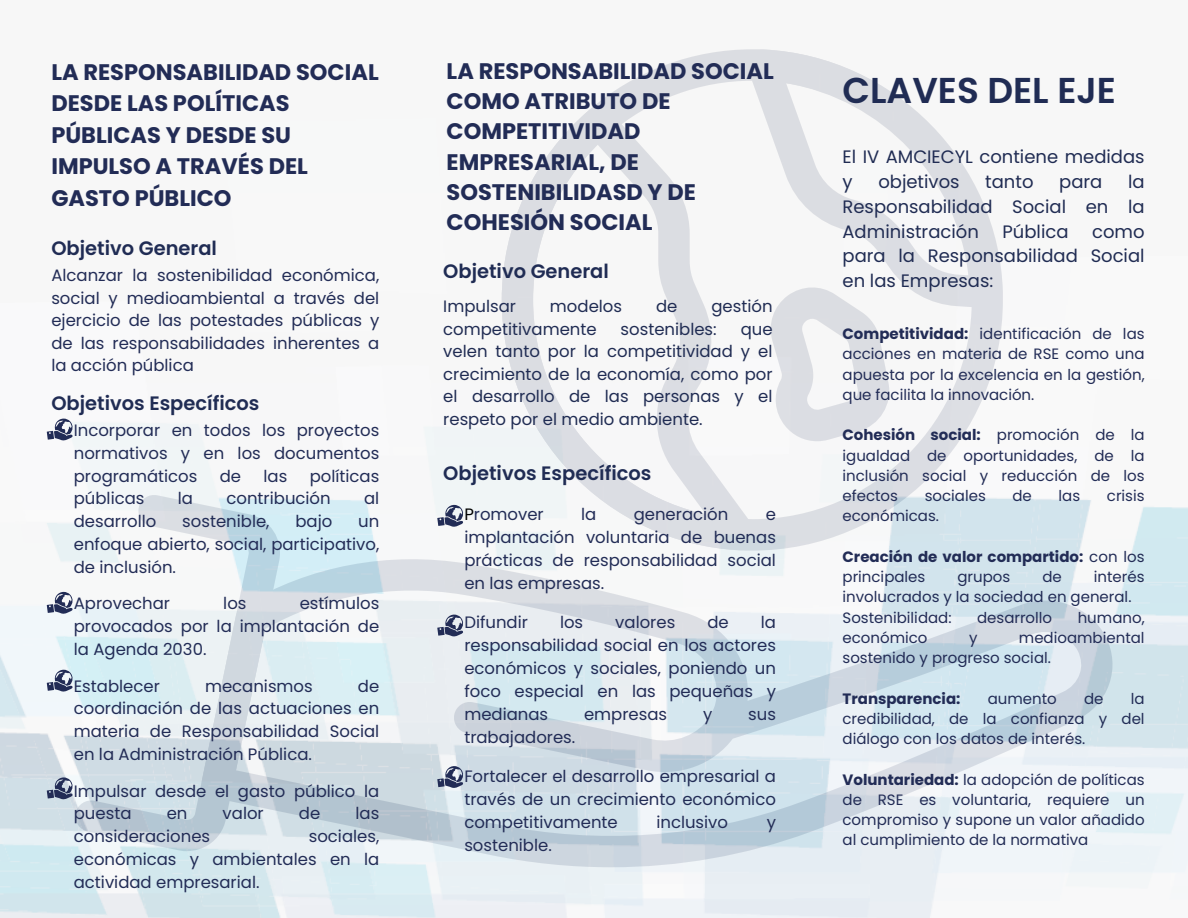
<style>
.page{position:relative;width:1188px;height:918px;background:#fff}
.page>*{position:absolute;margin:0;border:0;box-sizing:border-box;transform-origin:0 0}
.t1{font:600 36px "Poppins";color:#202c54}
.t2{font:700 22.5px/30.3px "Poppins";color:#222c56}
.t3{font:600 19.5px "Poppins";color:#202c54}
.t4{font:18px/24.8px "Poppins";color:#202c53;text-align:justify}
.t5{font:16.5px/22.8px "Poppins";color:#222c56;text-align:justify}
.t6{font:16.5px/22.5px "Poppins";color:#202c53;text-align:justify}
.t7{font:15px/20.2px "Poppins";color:#222c56;text-align:justify}
.t8{font:700 15px/20.2px "Poppins";color:#222c56}
.s1{color:#000}
.s2{font-weight:700}
.s3{font-weight:400}
</style>
<div class="page">
<img style="left:0;top:49px;width:1188px;height:869px">
<svg style="left:47px;top:419px;width:27px;height:22px"></svg>
<svg style="left:47px;top:592px;width:27px;height:22px"></svg>
<svg style="left:47px;top:777px;width:27px;height:23px"></svg>
<svg style="left:47px;top:670px;width:27px;height:22px"></svg>
<svg style="left:437px;top:505px;width:27px;height:22px"></svg>
<svg style="left:437px;top:615px;width:27px;height:22px"></svg>
<svg style="left:437px;top:766px;width:27px;height:22px"></svg>
<h3 class="t2" style="left:51px;top:56px;width:329px;line-height:31.5px">LA RESPONSABILIDAD SOCIAL<br>DESDE LAS POLÍTICAS<br>PÚBLICAS Y DESDE SU<br>IMPULSO A TRAVÉS DEL<br>GASTO PÚBLICO</h3>
<p class="t3" style="left:51px;top:235px;width:167px">Objetivo General</p>
<p class="t5" style="left:51px;top:264px;width:329px">Alcanzar la sostenibilidad económica, social y medioambiental a través del ejercicio de las potestades públicas y de las responsabilidades inherentes a la acción pública</p>
<p class="t3" style="left:51px;top:389px;width:210px">Objetivos Específicos</p>
<p class="t5" style="left:74px;top:419px;width:307px">Incorporar en todos los proyectos normativos y en los documentos programáticos</p>
<p class="t5" style="left:220px;top:464px;width:23px">de</p>
<p class="t5" style="left:264px;top:464px;width:25px">las</p>
<p class="t5" style="left:310px;top:464px;width:71px">políticas</p>
<p class="t5" style="left:74px;top:487px;width:72px">públicas</p>
<p class="t5" style="left:178px;top:487px;width:17px">la</p>
<p class="t5" style="left:227px;top:487px;width:106px">contribución</p>
<p class="t5" style="left:364px;top:487px;width:17px">al</p>
<p class="t5" style="left:74px;top:510px;width:84px">desarrollo</p>
<p class="t5" style="left:182px;top:510px;width:89px">sostenible,</p>
<p class="t5" style="left:295px;top:510px;width:38px">bajo</p>
<p class="t5" style="left:74px;top:510px;width:307px;text-indent:284px">un enfoque abierto, social, participativo, de inclusión.</p>
<p class="t5" style="left:74px;top:592px;width:98px">Aprovechar</p>
<p class="t5" style="left:223px;top:592px;width:25px">los</p>
<p class="t5" style="left:74px;top:592px;width:307px;text-indent:226px">estímulos provocados por la implantación de la Agenda 2030.</p>
<h2 class="t5" style="left:74px;top:674px;width:88px">Establecer</h2>
<h2 class="t5" style="left:205px;top:674px;width:109px">mecanismos</h2>
<h2 class="t5" style="left:74px;top:674px;width:307px;text-indent:284px">de coordinación de las actuaciones en materia de Responsabilidad Social en la Administración Pública.</h2>
<h1 class="t5" style="left:74px;top:779px;width:307px">Impulsar desde el gasto público la puesta</h1>
<h1 class="t5" style="left:167px;top:802px;width:22px">en</h1>
<h1 class="t5" style="left:223px;top:802px;width:43px">valor</h1>
<h1 class="t5" style="left:299px;top:802px;width:23px">de</h1>
<h1 class="t5" style="left:356px;top:802px;width:25px">las</h1>
<h1 class="t5" style="left:74px;top:825px;width:138px">consideraciones</h1>
<h1 class="t5" style="left:74px;top:825px;width:307px;text-indent:235px">sociales, económicas y ambientales en la actividad empresarial.</h1>
<h4 class="t2" style="left:447px;top:56px;width:329px">LA RESPONSABILIDAD SOCIAL<br>COMO ATRIBUTO DE<br>COMPETITIVIDAD<br>EMPRESARIAL, DE<br>SOSTENIBILIDASD Y DE<br>COHESIÓN SOCIAL</h4>
<h3 class="t3" style="left:443px;top:258px;width:167px">Objetivo General</h3>
<p class="t6" style="left:443px;top:295px;width:74px">Impulsar</p>
<p class="t6" style="left:550px;top:295px;width:74px">modelos</p>
<p class="t6" style="left:656px;top:295px;width:23px">de</p>
<p class="t6" style="left:711px;top:295px;width:63px">gestión</p>
<p class="t6" style="left:443px;top:318px;width:155px">competitivamente</p>
<p class="t6" style="left:621px;top:318px;width:98px">sostenibles:</p>
<p class="t6" style="left:443px;top:318px;width:331px;text-indent:297px">que velen tanto por la competitividad y el crecimiento de la economía, como por el desarrollo de las personas y el respeto por el medio ambiente.</p>
<p class="t3" style="left:443px;top:459px;width:210px">Objetivos Específicos</p>
<p class="t5" style="left:464px;top:503px;width:81px"><span class="s1">P</span>romover</p>
<p class="t5" style="left:581px;top:503px;width:17px">la</p>
<p class="t5" style="left:634px;top:503px;width:96px">generación</p>
<p class="t5" style="left:464px;top:503px;width:313px;text-indent:301px">e implantación voluntaria de buenas prácticas de responsabilidad social en las empresas.</p>
<p class="t5" style="left:464px;top:611px;width:65px">Difundir</p>
<p class="t5" style="left:560px;top:611px;width:25px">los</p>
<p class="t5" style="left:615px;top:611px;width:62px">valores</p>
<p class="t5" style="left:707px;top:611px;width:23px">de</p>
<p class="t5" style="left:464px;top:611px;width:313px;text-indent:296px">la responsabilidad social en los actores económicos y sociales, poniendo un foco especial en las pequeñas y medianas</p>
<p class="t5" style="left:584px;top:703px;width:85px">empresas</p>
<p class="t5" style="left:703px;top:703px;width:11px">y</p>
<p class="t5" style="left:748px;top:703px;width:29px">sus</p>
<p class="t5" style="left:464px;top:726px;width:113px">trabajadores.</p>
<h2 class="t5" style="left:464px;top:765px;width:313px">Fortalecer el desarrollo empresarial a través de un crecimiento económico competitivamente</h2>
<h2 class="t5" style="left:656px;top:811px;width:73px">inclusivo</h2>
<h2 class="t5" style="left:767px;top:811px;width:11px">y</h2>
<h2 class="t5" style="left:464px;top:834px;width:89px">sostenible.</h2>
<h3 class="t1" style="left:843px;top:65px;width:275px">CLAVES DEL EJE</h3>
<p class="t4" style="left:843px;top:145px;width:304px">El IV AMCIECYL contiene medidas y</p>
<p class="t4" style="left:878px;top:170px;width:83px">objetivos</p>
<p class="t4" style="left:985px;top:170px;width:50px">tanto</p>
<p class="t4" style="left:1059px;top:170px;width:45px">para</p>
<p class="t4" style="left:843px;top:170px;width:304px;text-indent:286px">la Responsabilidad Social en la Administración</p>
<p class="t4" style="left:1003px;top:219px;width:67px">Pública</p>
<p class="t4" style="left:843px;top:219px;width:304px;text-indent:250px">como para la Responsabilidad Social en las Empresas:</p>
<p class="t7" style="left:843px;top:324px;width:304px"><span class="s2">Competitividad:</span> identificación de las acciones en materia de RSE como una apuesta por la excelencia en la gestión, que facilita la innovación.</p>
<p class="t7" style="left:843px;top:425px;width:304px"><span class="s2">Cohesión social:</span> promoción de la igualdad de oportunidades, de la inclusión social y reducción de los efectos</p>
<p class="t7" style="left:925px;top:486px;width:63px">sociales</p>
<p class="t7" style="left:1013px;top:486px;width:21px">de</p>
<p class="t7" style="left:1059px;top:486px;width:23px">las</p>
<p class="t7" style="left:1107px;top:486px;width:39px">crisis</p>
<p class="t7" style="left:843px;top:506px;width:98px">económicas.</p>
<p class="t8" style="left:843px;top:546px;width:304px">Creación de valor compartido: <span class="s3">con los principales</span></p>
<p class="t7" style="left:843px;top:567px;width:304px;text-indent:251px">interés involucrados y la sociedad en general.</p>
<p class="t7" style="left:843px;top:607px;width:111px">Sostenibilidad:</p>
<p class="t7" style="left:977px;top:607px;width:77px">desarrollo</p>
<p class="t7" style="left:1078px;top:607px;width:68px">humano,</p>
<p class="t7" style="left:843px;top:627px;width:87px">económico</p>
<p class="t7" style="left:969px;top:627px;width:10px">y</p>
<p class="t7" style="left:957px;top:567px;width:54px">grupos</p>
<p class="t7" style="left:1042px;top:567px;width:21px">de</p>
<p class="t7" style="left:843px;top:627px;width:304px;text-indent:176px">medioambiental sostenido y progreso social.</p>
<p class="t8" style="left:843px;top:688px;width:119px">Transparencia:</p>
<p class="t7" style="left:988px;top:688px;width:71px">aumento</p>
<p class="t7" style="left:1084px;top:688px;width:21px">de</p>
<p class="t7" style="left:843px;top:688px;width:304px;text-indent:288px">la credibilidad, de la confianza y del diálogo con los datos de interés.</p>
<p class="t7" style="left:843px;top:769px;width:304px"><span class="s2">Voluntariedad:</span> la adopción de políticas de RSE es voluntaria, requiere un compromiso y supone un valor añadido al cumplimiento de la normativa</p>
</div>
